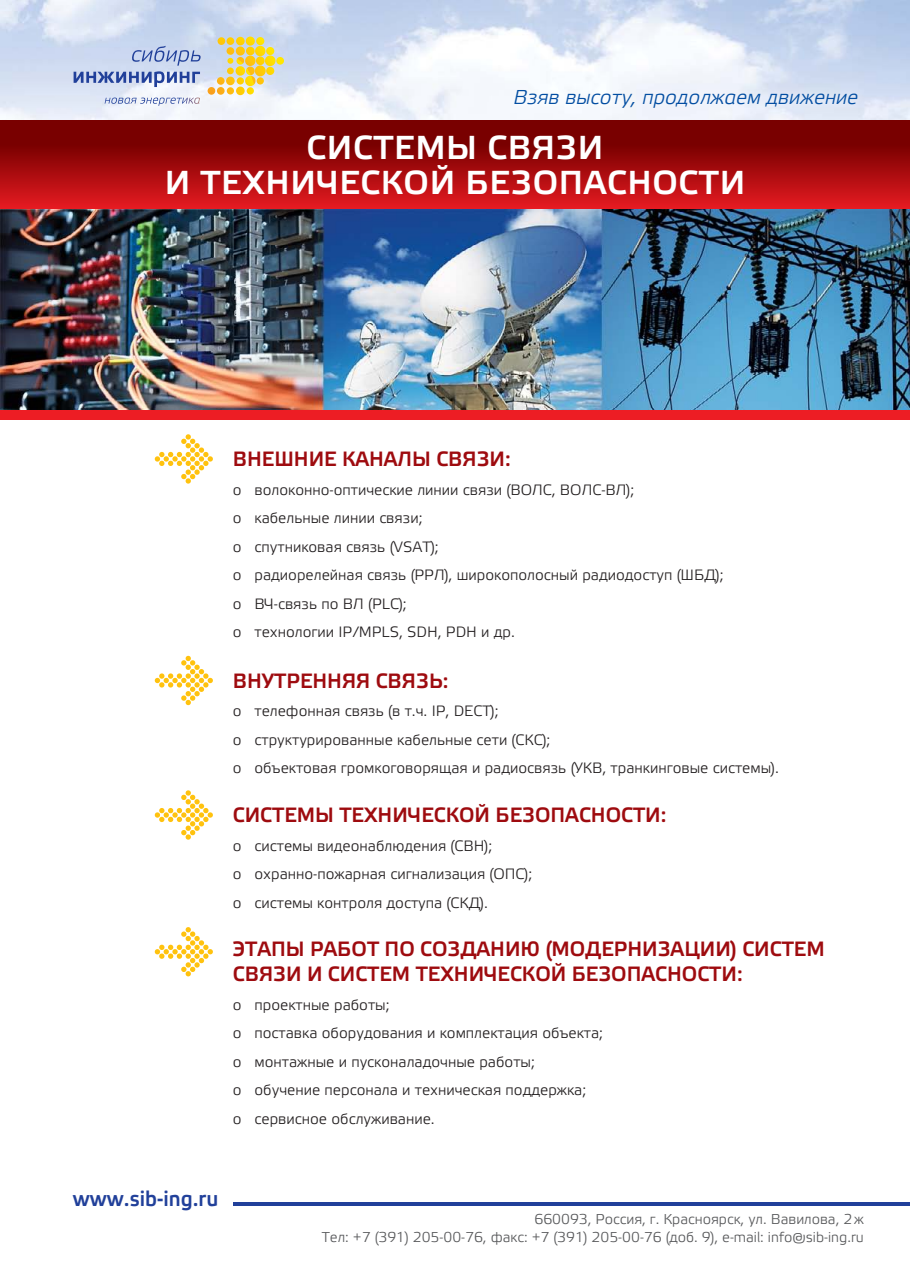
<style>
.page{position:relative;width:910px;height:1280px;background:#fff}
.page>*{position:absolute;margin:0;border:0;box-sizing:border-box;transform-origin:0 0}
.t1{font:700 33.15px/34.7px "Elektra Light Pro";letter-spacing:.02em;color:#fff;text-align:center}
.t2{font:700 21.45px "Elektra Light Pro";color:#21409a;scale:.95 1}
.t3{font:700 20.7px/25.5px "Elektra Light Pro";color:#9e0b0f}
.t4{font:italic 20.1px "Elektra Light Pro";color:#034ea2}
.t5{font:15px/28.5px "Elektra Light Pro";color:#231f20}
.t6{font:14.25px/18.1px "Elektra Light Pro";color:#58595b;text-align:right}
</style>
<div class="page">
<img style="left:0;top:0;width:910px;height:120px">
<svg style="left:208px;top:37px;width:76px;height:58px;background:#e3d795"></svg>
<svg style="left:74px;top:46px;width:127px;height:41px;background:#afbde0"></svg>
<svg style="left:105px;top:98px;width:95px;height:8px"></svg>
<div style="left:506px;top:80px;width:360px;height:37px;background:linear-gradient(to right,#feffff,#dbe4f3)"></div>
<hr style="left:233px;top:1202px;width:677px;height:4px;background:#21409a">
<svg style="left:0;top:120px;width:910px;height:89px;background:#a0090c"></svg>
<img style="left:0;top:209px;width:910px;height:201px">
<div style="left:0;top:410px;width:910px;height:10px;background:#ed1d24"></div>
<svg style="left:154px;top:434px;width:59px;height:50px"></svg>
<svg style="left:154px;top:655px;width:59px;height:50px"></svg>
<svg style="left:154px;top:790px;width:59px;height:50px"></svg>
<svg style="left:154px;top:927px;width:59px;height:50px"></svg>
<h3 class="t4" style="left:514px;top:87px;width:346px">Взяв высоту, продолжаем движение</h3>
<h1 class="t1" style="left:165px;top:131px;width:582px">Системы связи<br>и технической безопасности</h1>
<h3 class="t3" style="left:233px;top:447px;width:280px">Внешние каналы связи:</h3>
<p class="t5" style="left:233px;top:476px;width:492px">o волоконно-оптические линии связи (ВОЛС, ВОЛС-ВЛ);<br>o кабельные линии связи;<br>o спутниковая связь (VSAT);<br>o радиорелейная связь (РРЛ), широкополосный радиодоступ (ШБД); o ВЧ-связь по ВЛ (PLC);<br>o технологии IP/MPLS, SDH, PDH и др.</p>
<h3 class="t3" style="left:233px;top:669px;width:217px">Внутренняя связь:</h3>
<p class="t5" style="left:233px;top:697px;width:547px">o телефонная связь (в т.ч. IP, DECT);<br>o структурированные кабельные сети (СКС);<br>o объектовая громкоговорящая и радиосвязь (УКВ, транкинговые системы).</p>
<h3 class="t3" style="left:233px;top:803px;width:435px">Системы технической безопасности:</h3>
<p class="t5" style="left:233px;top:832px;width:301px">o системы видеонаблюдения (СВН);<br>o охранно-пожарная сигнализация (ОПС); o системы контроля доступа (СКД).</p>
<h3 class="t3" style="left:233px;top:937px;width:593px">Этапы работ по созданию (модернизации) систем связи и систем технической безопасности:</h3>
<p class="t5" style="left:233px;top:991px;width:372px">o проектные работы;<br>o поставка оборудования и комплектация объекта; o монтажные и пусконаладочные работы;<br>o обучение персонала и техническая поддержка;<br>o сервисное обслуживание.</p>
<h2 class="t2" style="left:73px;top:1186px;width:155px">www.sib-ing.ru</h2>
<p class="t6" style="left:322px;top:1210px;width:543px">660093, Россия, г. Красноярск, ул. Вавилова, 2 ж<br>Тел: +7 (391) 205-00-76, факс: +7 (391) 205-00-76 (доб. 9), e-mail: info@sib-ing.ru</p>
</div>
